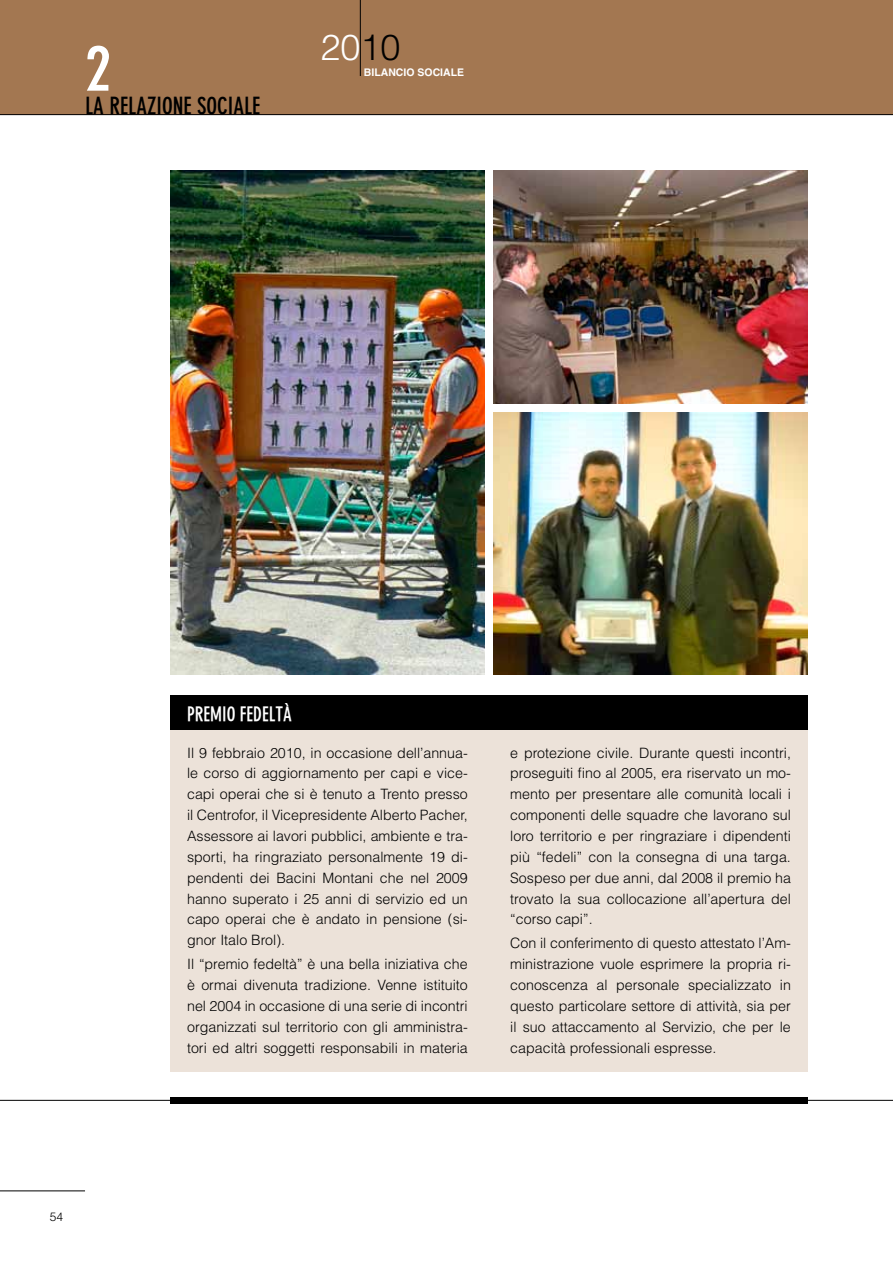
<style>
.page{position:relative;width:893px;height:1263px;background:#fff}
.page>*{position:absolute;margin:0;border:0;box-sizing:border-box;transform-origin:0 0}
.t1{font:63px "DIN Neuzeit Grotesk Bold Cond";color:#fff}
.t2{font:300 36px "Helvetica";color:#fff}
.t3{font:23.1px "DIN Neuzeit Grotesk Bold Cond";color:#000}
.t4{font:19.5px "DIN Neuzeit Grotesk Bold Cond";color:#fff}
.t5{font:300 14.25px/20.9px "Helvetica";color:#000;text-align:justify}
.t6{font:300 12px "Helvetica";color:#000}
.t7{font:700 10.5px "Helvetica";color:#fff}
.s1{color:#000}
</style>
<div class="page">
<div style="left:0;top:0;width:893px;height:115px;background:#a37751"></div>
<hr style="left:360px;top:0;width:1px;height:76px;background:#000">
<hr style="left:0;top:1190px;width:85px;height:1px;background:#000">
<hr style="left:0;top:1100px;width:893px;height:1px;background:#000">
<hr style="left:0;top:114px;width:893px;height:1px;background:#000">
<div style="left:170px;top:695px;width:638px;height:376px;background:#ece2d9"></div>
<div style="left:170px;top:695px;width:638px;height:34px;background:#000"></div>
<img style="left:493px;top:170px;width:315px;height:234px">
<img style="left:493px;top:413px;width:315px;height:262px">
<img style="left:170px;top:170px;width:315px;height:505px">
<div style="left:170px;top:1097px;width:638px;height:6px;background:#000"></div>
<h1 class="t1" style="left:85px;top:32px;width:27px">2</h1>
<h3 class="t3" style="left:85px;top:92px;width:177px">LA RELAZIONE SOCIALE</h3>
<h2 class="t2" style="left:320px;top:24px;width:82px">20<span class="s1">10</span></h2>
<p class="t7" style="left:364px;top:66px;width:102px">BILANCIO SOCIALE</p>
<p class="t6" style="left:50px;top:1210px;width:15px">54</p>
<h3 class="t4" style="left:187px;top:703px;width:17px">PREMIO</h3>
<h3 class="t4" style="left:240px;top:703px;width:9px">FEDELTÀ</h3>
<p class="t5" style="left:187px;top:742px;width:282px">Il 9 febbraio 2010, in occasione dell’annua&shy;le corso di aggiornamento per capi e vice&shy;capi operai che si è tenuto a Trento presso il Centrofor, il Vicepresidente Alberto Pacher, Assessore ai lavori pubblici, ambiente e tra&shy;sporti, ha ringraziato personalmente 19 di&shy;pendenti dei Bacini Montani che nel 2009 hanno superato i 25 anni di servizio ed un capo operai che è andato in pensione (si&shy;gnor Italo Brol).</p>
<p class="t5" style="left:187px;top:953px;width:282px">Il “premio fedeltà” è una bella iniziativa che è ormai divenuta tradizione. Venne istituito nel 2004 in occasione di una serie di incontri organizzati sul territorio con gli amministra&shy;tori ed altri soggetti responsabili in materia</p>
<p class="t5" style="left:510px;top:742px;width:282px">e protezione civile. Durante questi incontri, proseguiti fino al 2005, era riservato un mo&shy;mento per presentare alle comunità locali i componenti delle squadre che lavorano sul loro territorio e per ringraziare i dipendenti più “fedeli” con la consegna di una targa.<br>Sospeso per due anni, dal 2008 il premio ha trovato la sua collocazione all’apertura del “corso capi”.</p>
<p class="t5" style="left:510px;top:932px;width:282px">Con il conferimento di questo attestato l’Am&shy;ministrazione vuole esprimere la propria ri&shy;conoscenza al personale specializzato in questo particolare settore di attività, sia per il suo attaccamento al Servizio, che per le capacità professionali espresse.</p>
</div>
